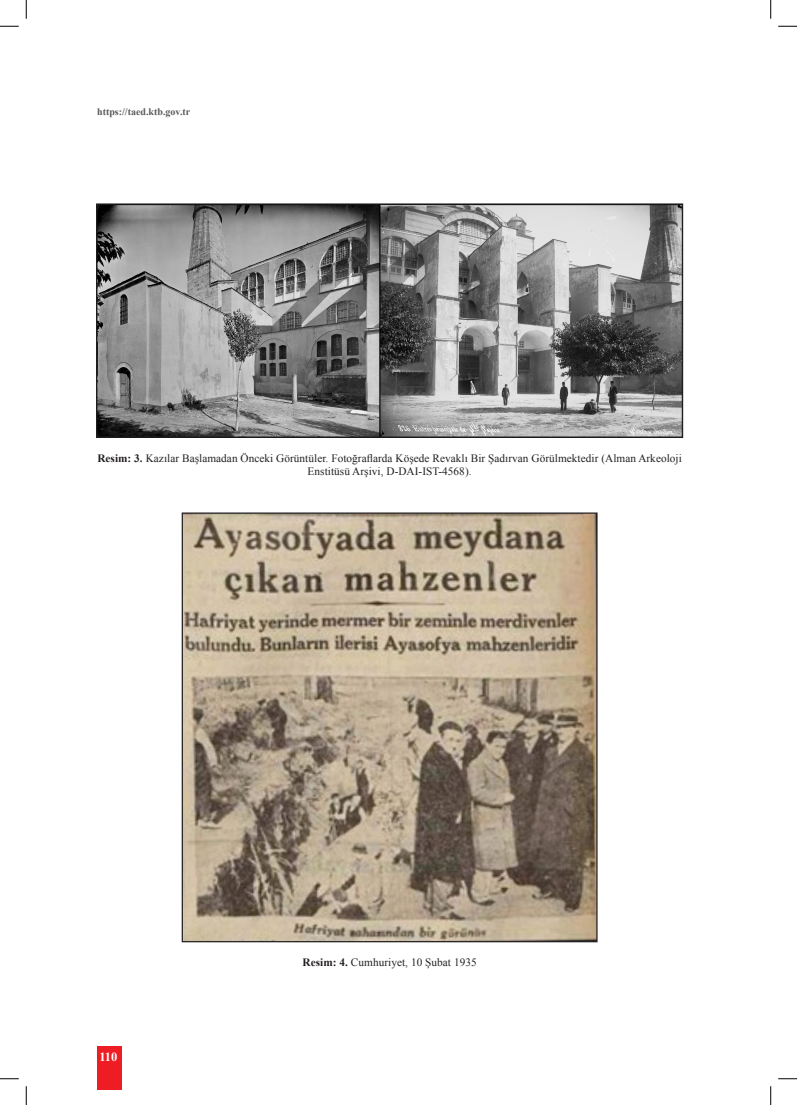
<style>
.page{position:relative;width:797px;height:1105px;background:#fff}
.page>*{position:absolute;margin:0;border:0;box-sizing:border-box;transform-origin:0 0}
.t1{font:700 12.5px "Times New Roman";color:#fff}
.resim_alt_yazısı{font:11.25px/13.5px "Times New Roman";letter-spacing:.005em;color:#231f20;text-align:center}
.t2{font:700 10px "Times New Roman";color:#57585a}
.s1{font-weight:700}
</style>
<div class="page">
<div style="left:97px;top:1046px;width:25px;height:43px;background:#ee1d23"></div>
<img style="left:98px;top:205px;width:583px;height:231px">
<div style="left:96px;top:203px;width:587px;height:235px;border:1px solid #231f20"></div>
<img style="left:184px;top:514px;width:411px;height:426px">
<svg style="left:0;top:25px;width:19px;height:2px"></svg>
<svg style="left:778px;top:25px;width:19px;height:2px"></svg>
<svg style="left:0;top:1078px;width:19px;height:1px"></svg>
<svg style="left:778px;top:1078px;width:19px;height:1px"></svg>
<svg style="left:25px;top:0;width:2px;height:19px"></svg>
<svg style="left:25px;top:1086px;width:2px;height:19px"></svg>
<svg style="left:770px;top:0;width:1px;height:19px"></svg>
<svg style="left:770px;top:1086px;width:1px;height:19px"></svg>
<p class="t2" style="left:97px;top:104px;width:95px">https://taed.ktb.gov.tr</p>
<p class="resim_alt_yazısı" style="left:97px;top:451px;width:586px"><span class="s1">Resim: 3.</span> Kazılar Başlamadan Önceki Görüntüler. Fotoğraflarda Köşede Revaklı Bir Şadırvan Görülmektedir (Alman Arkeoloji<br>Enstitüsü Arşivi, D-DAI-IST-4568).</p>
<p class="t1" style="left:99px;top:1048px;width:20px">110</p>
<p class="resim_alt_yazısı" style="left:302px;top:956px;width:176px"><span class="s1">Resim: 4.</span> Cumhuriyet, 10 Şubat 1935</p>
</div>
